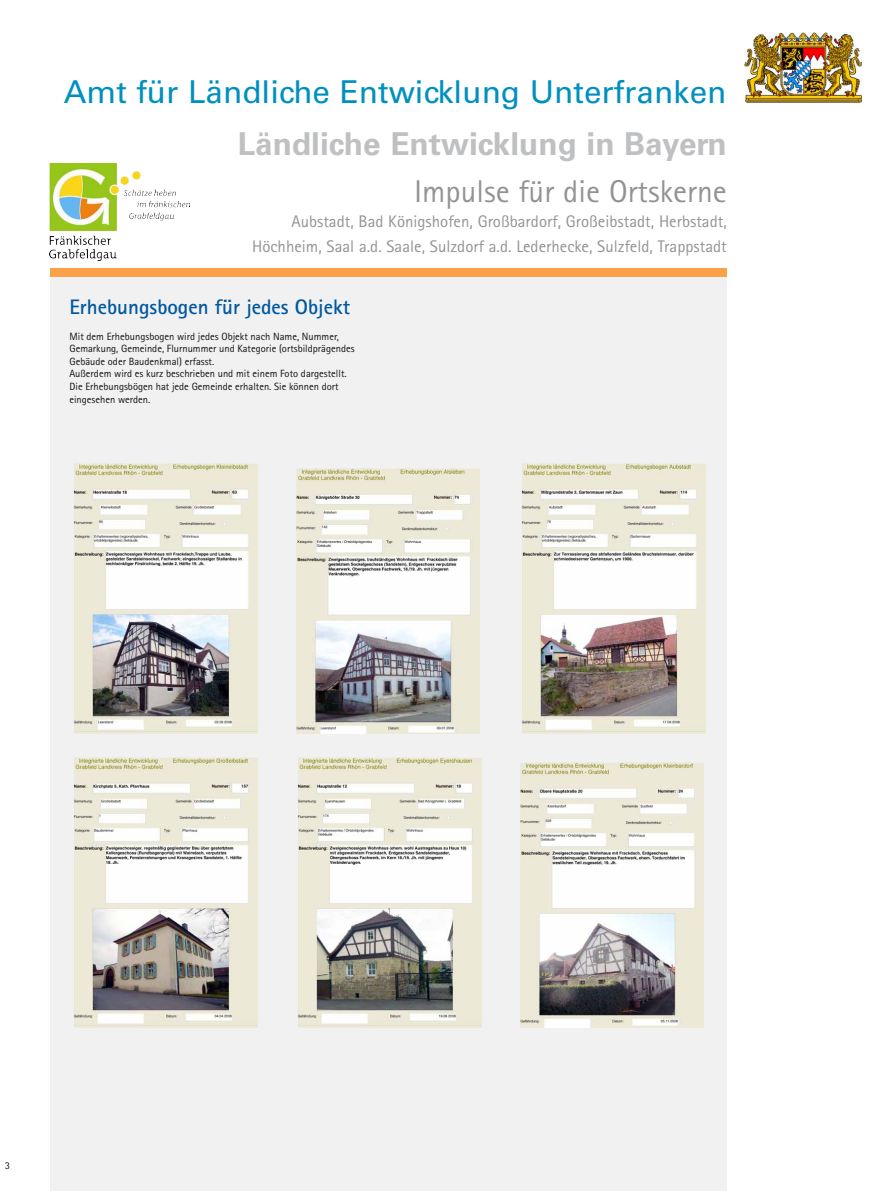
<style>
.page{position:relative;width:893px;height:1191px;background:#fff}
.page>*{position:absolute;margin:0;border:0;box-sizing:border-box;transform-origin:0 0}
.t1{font:31.5px "Univers LT Std";color:#0090c0}
.t2{font:700 31.5px "Univers LT Std";color:#bfc0c2}
.t3{font:31.5px "Rotis Sans Serif";color:#919395}
.t4{font:700 21px "Rotis Sans Serif";color:#00589f}
.t5{font:16.8px/25.2px "Rotis Sans Serif";color:#919395;text-align:right}
.t6{font:10.5px/12.6px "Rotis Sans Serif";color:#141314}
</style>
<div class="page">
<div style="left:50px;top:275px;width:676px;height:916px;background:#f1f1f2"></div>
<img style="left:745px;top:33px;width:117px;height:70px">
<div style="left:50px;top:268px;width:676px;height:9px;background:#fba249"></div>
<img style="left:50px;top:164px;width:139px;height:96px">
<img style="left:521px;top:463px;width:184px;height:271px">
<img style="left:73px;top:463px;width:184px;height:271px">
<img style="left:73px;top:757px;width:184px;height:270px">
<img style="left:297px;top:757px;width:184px;height:270px">
<img style="left:296px;top:468px;width:183px;height:266px">
<img style="left:520px;top:762px;width:183px;height:265px">
<h1 class="t1" style="left:64px;top:73px;width:664px">Amt für Ländliche Entwicklung Unterfranken</h1>
<h1 class="t2" style="left:238px;top:125px;width:491px">Ländliche Entwicklung in Bayern</h1>
<h1 class="t3" style="left:414px;top:172px;width:314px">Impulse für die Ortskerne</h1>
<h3 class="t5" style="left:252px;top:208px;width:476px">Aubstadt, Bad Königshofen, Großbardorf, Großeibstadt, Herbstadt,<br>Höchheim, Saal a.d. Saale, Sulzdorf a.d. Lederhecke, Sulzfeld, Trappstadt</h3>
<h2 class="t4" style="left:69px;top:294px;width:282px">Erhebungsbogen für jedes Objekt</h2>
<p class="t6" style="left:69px;top:330px;width:287px">Mit dem Erhebungsbogen wird jedes Objekt nach Name, Nummer, Gemarkung, Gemeinde, Flurnummer und Kategorie (ortsbildprägendes Gebäude oder Baudenkmal) erfasst.<br>Außerdem wird es kurz beschrieben und mit einem Foto dargestellt.<br>Die Erhebungsbögen hat jede Gemeinde erhalten. Sie können dort eingesehen werden.</p>
<p class="t6" style="left:5px;top:1159px;width:7px">3</p>
</div>
